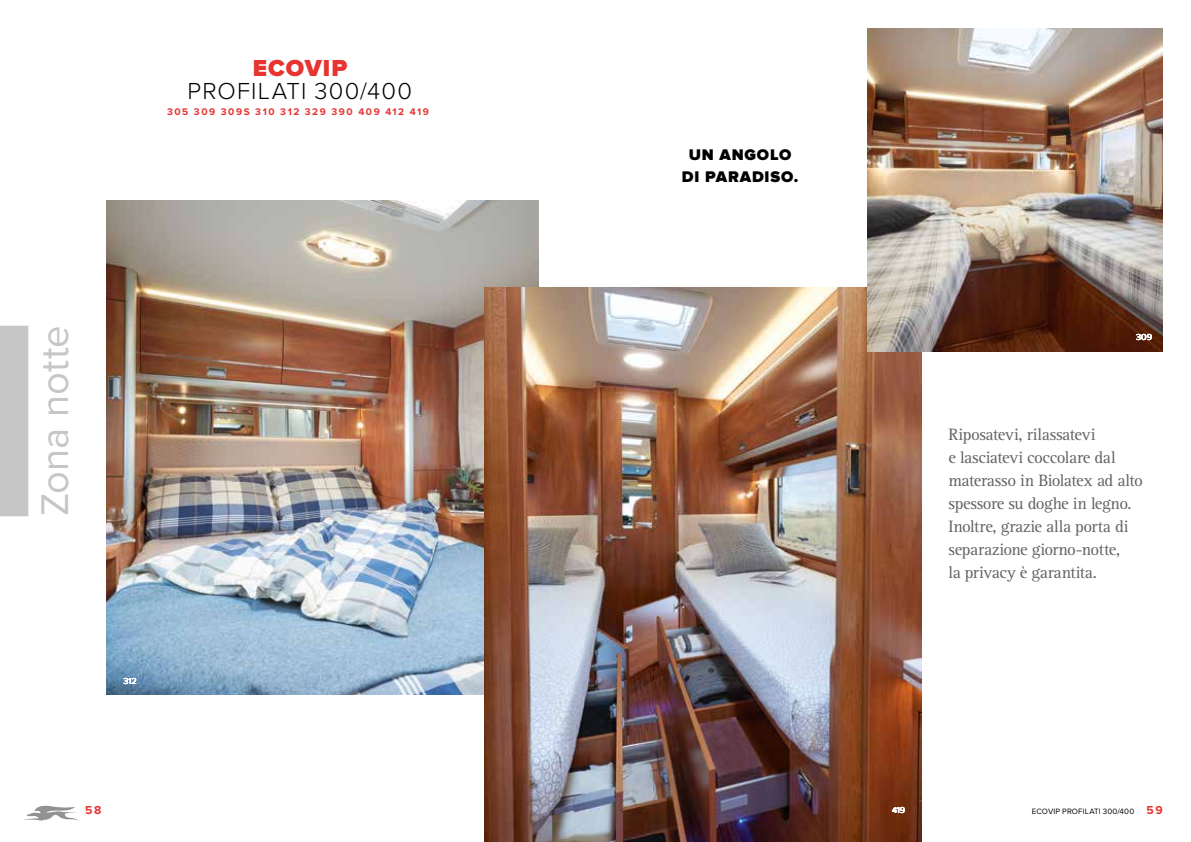
<style>
.page{position:relative;width:1191px;height:842px;background:#fff}
.page>*{position:absolute;margin:0;border:0;box-sizing:border-box;transform-origin:0 0}
.t1{font:40px "Proxima Nova";color:#c6c6c6}
.t2{font:300 24px "Proxima Nova";letter-spacing:.045em;color:#000}
.t3{font:900 24px "Proxima Nova";letter-spacing:.045em;color:#e73431}
.t4{font:17px/23px "Rotis Serif";letter-spacing:-.025em;color:#646363}
.t5{font:900 16px/22px "Proxima Nova";letter-spacing:.05em;color:#000;text-align:center}
.t6{font:700 12px "Proxima Nova";color:#e73431}
.t7{font:700 10px "Proxima Nova";letter-spacing:.16em;color:#e73431}
.t8{font:9px "Proxima Nova";letter-spacing:.005em;color:#fff}
.t9{font:8px "Proxima Nova";letter-spacing:.02em;color:#000}
</style>
<div class="page">
<img style="left:106px;top:200px;width:433px;height:494px">
<img style="left:485px;top:288px;width:436px;height:554px">
<img style="left:867px;top:28px;width:295px;height:323px">
<div style="left:0;top:326px;width:28px;height:190px;background:#c6c6c6"></div>
<svg style="left:24px;top:805px;width:55px;height:16px"></svg>
<h2 class="t3" style="left:253px;top:54px;width:96px">ECOVIP</h2>
<p class="t7" style="left:167px;top:104px;width:263px">305 309 309S 310 312 329 390 409 412 419</p>
<h2 class="t2" style="left:188px;top:73px;width:226px">PROFILATI 300/400</h2>
<p class="t5" style="left:682px;top:145px;width:118px">UN ANGOLO<br>DI PARADISO.</p>
<h1 class="t1" style="left:25px;top:516px;width:192px;rotate:-90deg">Zona notte</h1>
<p class="t8" style="left:123px;top:674px;width:15px">312</p>
<p class="t8" style="left:1136px;top:330px;width:17px">309</p>
<p class="t4" style="left:948px;top:423px;width:196px">Riposatevi, rilassatevi<br>e lasciatevi coccolare dal materasso in Biolatex ad alto spessore su doghe in legno.<br>Inoltre, grazie alla porta di separazione giorno-notte,<br>la privacy è garantita.</p>
<p class="t6" style="left:85px;top:801px;width:18px">58</p>
<p class="t6" style="left:1146px;top:801px;width:18px">59</p>
<p class="t8" style="left:892px;top:803px;width:15px">419</p>
<p class="t9" style="left:1031px;top:805px;width:12px">ECOV</p>
<p class="t9" style="left:1053px;top:805px;width:82px">IP PROFILATI 300/400</p>
</div>
